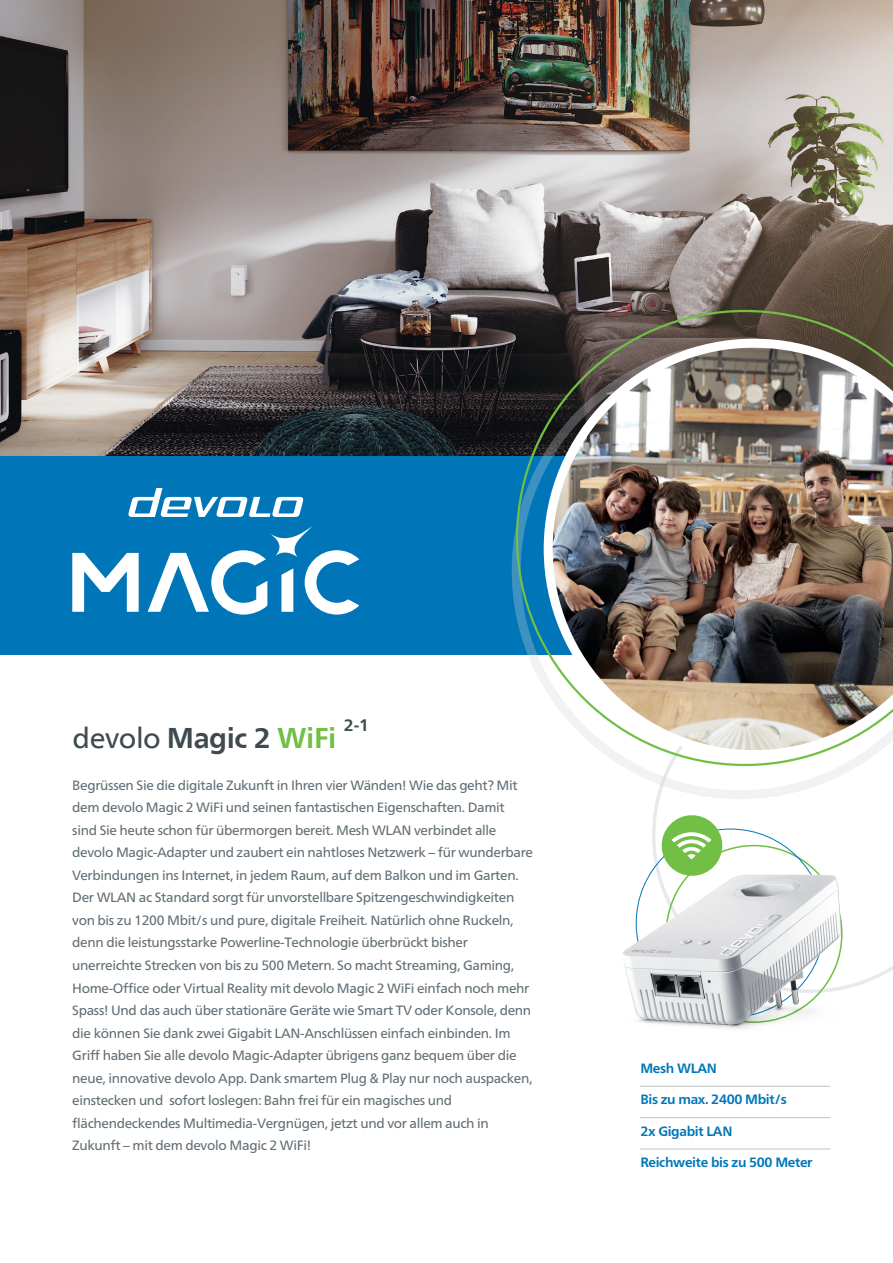
<style>
.page{position:relative;width:893px;height:1263px;background:#fff}
.page>*{position:absolute;margin:0;border:0;box-sizing:border-box;transform-origin:0 0}
.t1{font:28.5px "Frutiger Neue LT Com";letter-spacing:-.015em;color:#3f4a50}
.t2{font:700 16.65px "Frutiger Neue LT Com";color:#3f4a50}
.t3{font:13.5px/22.5px "Frutiger Neue LTW1 G";letter-spacing:-.025em;color:#626e75}
.t4{font:700 13.5px "Frutiger Neue LTW1 G";letter-spacing:-.025em;color:#0076b8}
.s1{font-weight:700}
.s2{font-weight:700;color:#71bf44}
</style>
<div class="page">
<img style="left:0;top:0;width:893px;height:457px">
<svg style="left:652px;top:799px;width:241px;height:184px"></svg>
<svg style="left:659px;top:812px;width:66px;height:45px"></svg>
<div style="left:0;top:457px;width:893px;height:198px;background:#0076b8"></div>
<svg style="left:128px;top:488px;width:176px;height:29px"></svg>
<svg style="left:148px;top:526px;width:211px;height:89px"></svg>
<svg style="left:72px;top:553px;width:67px;height:59px"></svg>
<svg style="left:512px;top:343px;width:345px;height:456px"></svg>
<svg style="left:516px;top:310px;width:377px;height:456px"></svg>
<hr style="left:640px;top:1086px;width:190px;height:1px;background:#bdc4c9">
<hr style="left:640px;top:1117px;width:190px;height:1px;background:#bdc4c9">
<hr style="left:640px;top:1148px;width:190px;height:1px;background:#bdc4c9">
<img style="left:544px;top:339px;width:349px;height:420px">
<img style="left:623px;top:857px;width:243px;height:172px">
<h1 class="t1" style="left:72px;top:721px;width:265px">devolo <span class="s1">Magic 2</span> <span class="s2">WiFi</span></h1>
<p class="t2" style="left:344px;top:716px;width:27px">2-1</p>
<p class="t3" style="left:72px;top:773px;width:462px">Begrüssen Sie die digitale Zukunft in Ihren vier Wänden! Wie das geht? Mit dem devolo Magic 2 WiFi und seinen fantastischen Eigenschaften. Damit<br>sind Sie heute schon für übermorgen bereit. Mesh WLAN verbindet alle devolo Magic-Adapter und zaubert ein nahtloses Netzwerk – für wunderbare Verbindungen ins Internet, in jedem Raum, auf dem Balkon und im Garten.<br>Der WLAN ac Standard sorgt für unvorstellbare Spitzengeschwindigkeiten von bis zu 1200 Mbit/s und pure, digitale Freiheit. Natürlich ohne Ruckeln, denn die leistungsstarke Powerline-Technologie überbrückt bisher unerreichte Strecken von bis zu 500 Metern. So macht Streaming, Gaming, Home-Office oder Virtual Reality mit devolo Magic 2 WiFi einfach noch mehr Spass! Und das auch über stationäre Geräte wie Smart TV oder Konsole, denn die können Sie dank zwei Gigabit LAN-Anschlüssen einfach einbinden. Im Griff haben Sie alle devolo Magic-Adapter übrigens ganz bequem über die neue, innovative devolo App. Dank smartem Plug &amp; Play nur noch auspacken, einstecken und sofort loslegen: Bahn frei für ein magisches und flächendeckendes Multimedia-Vergnügen, jetzt und vor allem auch in Zukunft – mit dem devolo Magic 2 WiFi!</p>
<p class="t4" style="left:640px;top:1058px;width:78px">Mesh WLAN</p>
<p class="t4" style="left:640px;top:1090px;width:148px">Bis zu max. 2400 Mbit/s</p>
<p class="t4" style="left:640px;top:1121px;width:94px">2x Gigabit LAN</p>
<p class="t4" style="left:640px;top:1153px;width:174px">Reichweite bis zu 500 Meter</p>
</div>
